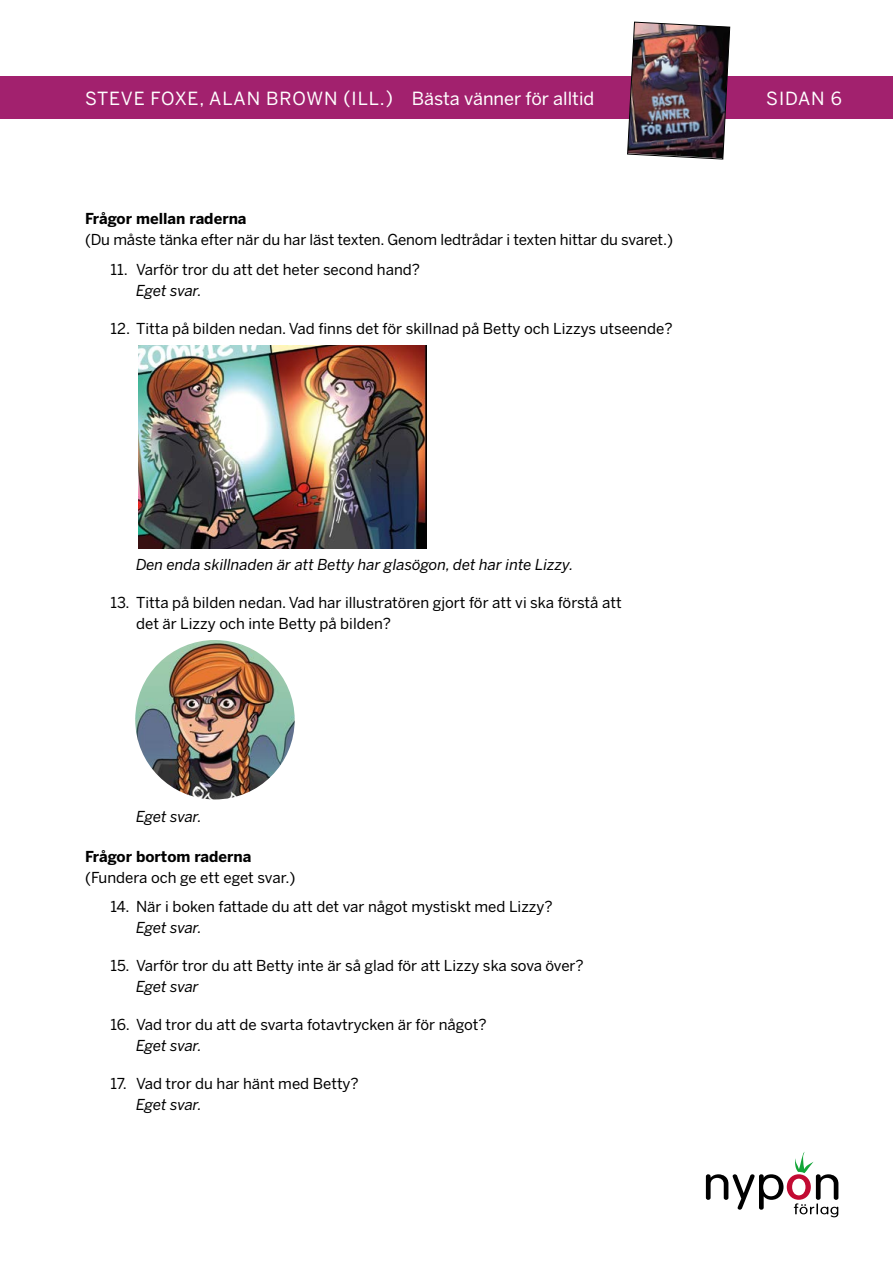
<style>
.page{position:relative;width:893px;height:1263px;background:#fff}
.page>*{position:absolute;margin:0;border:0;box-sizing:border-box;transform-origin:0 0}
.t1{font:18px "Benton Sans";letter-spacing:.01em;color:#fff}
.t2{font:15px/21px "Benton Sans";color:#000}
.t3{font:italic 15px "Benton Sans";color:#000}
.t4{font:700 15px "Benton Sans";color:#000}
</style>
<div class="page">
<svg style="left:706px;top:1152px;width:132px;height:65px"></svg>
<div style="left:0;top:77px;width:893px;height:42px;background:#a2216e"></div>
<img style="left:627px;top:21px;width:103px;height:139px">
<img style="left:138px;top:345px;width:288px;height:204px">
<img style="left:135px;top:640px;width:160px;height:159px;border-radius:80px">
<p class="t1" style="left:85px;top:87px;width:511px">STEVE FOXE, ALAN BROWN (ILL.) Bästa vänner för alltid</p>
<p class="t1" style="left:766px;top:87px;width:77px">SIDAN 6</p>
<p class="t4" style="left:85px;top:210px;width:163px">Frågor mellan raderna</p>
<p class="t2" style="left:85px;top:230px;width:589px">(Du måste tänka efter när du har läst texten. Genom ledtrådar i texten hittar du svaret.)</p>
<p class="t2" style="left:111px;top:259px;width:311px">11. Varför tror du att det heter second hand?</p>
<p class="t3" style="left:136px;top:281px;width:67px">Eget svar.</p>
<p class="t2" style="left:111px;top:318px;width:563px">12. Titta på bilden nedan. Vad finns det för skillnad på Betty och Lizzys utseende?</p>
<p class="t3" style="left:136px;top:555px;width:439px">Den enda skillnaden är att Betty har glasögon, det har inte Lizzy.</p>
<p class="t2" style="left:136px;top:592px;width:487px;text-indent:-26px">13. Titta på bilden nedan. Vad har illustratören gjort för att vi ska förstå att det är Lizzy och inte Betty på bilden?</p>
<p class="t3" style="left:136px;top:807px;width:67px">Eget svar.</p>
<p class="t4" style="left:85px;top:847px;width:168px">Frågor bortom raderna</p>
<p class="t2" style="left:85px;top:867px;width:212px">(Fundera och ge ett eget svar.)</p>
<p class="t2" style="left:111px;top:896px;width:444px">14. När i boken fattade du att det var något mystiskt med Lizzy?</p>
<p class="t3" style="left:136px;top:919px;width:67px">Eget svar.</p>
<p class="t2" style="left:111px;top:955px;width:475px">15. Varför tror du att Betty inte är så glad för att Lizzy ska sova över?</p>
<p class="t3" style="left:136px;top:978px;width:64px">Eget svar</p>
<p class="t2" style="left:111px;top:1014px;width:378px">16. Vad tror du att de svarta fotavtrycken är för något?</p>
<p class="t3" style="left:136px;top:1037px;width:67px">Eget svar.</p>
<p class="t2" style="left:111px;top:1073px;width:250px">17. Vad tror du har hänt med Betty?</p>
<p class="t3" style="left:136px;top:1096px;width:67px">Eget svar.</p>
</div>
